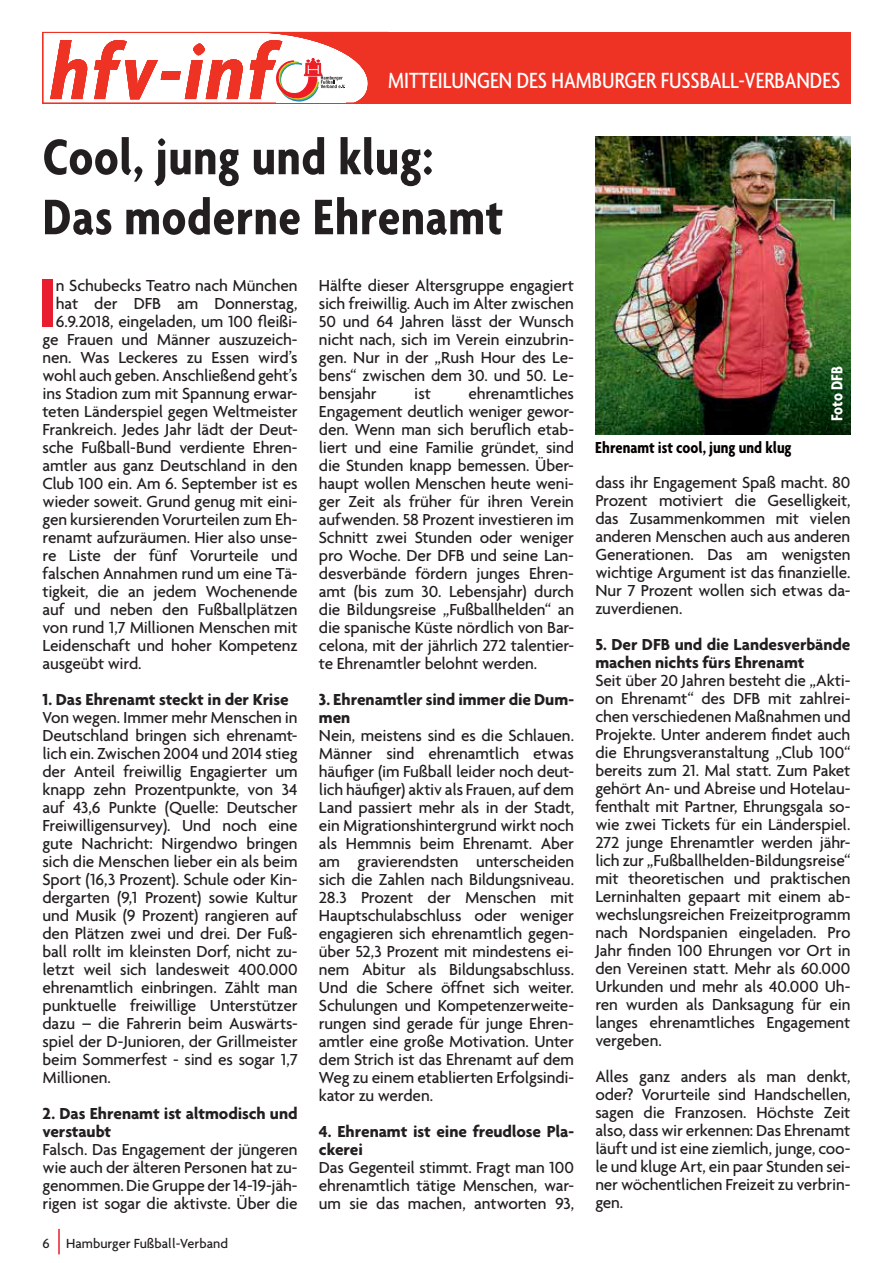
<style>
.page{position:relative;width:893px;height:1263px;background:#fff}
.page>*{position:absolute;margin:0;border:0;box-sizing:border-box;transform-origin:0 0}
.t1{font:italic 700 condensed 85.8px "Agenda";letter-spacing:.04em;color:#ee3224}
.t2{font:700 condensed 73.65px "Agenda";color:#e81d30}
.t3{font:700 condensed 54px/60px "Agenda";letter-spacing:.01em;color:#231f20}
.t4{font:500 condensed 23.85px "Agenda";color:#fff}
.t5{font:500 17.25px/18px "Agenda";letter-spacing:-.01em;color:#231f20;text-align:justify}
.t6{font:700 17.25px/18px "Agenda";letter-spacing:-.005em;color:#231f20}
.t7{font:700 condensed 17.25px "Agenda";letter-spacing:-.005em;color:#060001}
.t8{font:700 condensed 17.25px "Agenda";letter-spacing:-.005em;color:#fff}
.t9{font:500 14.25px "Agenda";color:#231f20}
</style>
<div class="page">
<hr style="left:58px;top:1229px;width:2px;height:25px;background:#e81d30">
<div style="left:42px;top:32px;width:346px;height:72px;border:1px solid #ee3224"></div>
<div style="left:388px;top:32px;width:462px;height:72px;background:#ee3224"></div>
<svg style="left:248px;top:32px;width:140px;height:72px"></svg>
<img style="left:595px;top:136px;width:255px;height:299px">
<h1 class="t1" style="left:51px;top:25px;width:224px">hfv-inf</h1>
<h3 class="t4" style="left:388px;top:72px;width:453px">MITTEILUNGEN DES HAMBURGER FUSSBALL-VERBANDES</h3>
<h3 class="t3" style="left:43px;top:134px;width:462px">Cool, jung und klug:<br>Das moderne Ehrenamt</h3>
<h2 class="t2" style="left:39px;top:282px;width:19px">I</h2>
<p class="t5" style="left:56px;top:277px;width:243px">n Schubecks Teatro nach München</p>
<p class="t5" style="left:56px;top:295px;width:243px">hat der DFB am Donnerstag,</p>
<p class="t5" style="left:56px;top:313px;width:243px">6.9.2018, eingeladen, um 100 fleißi-</p>
<p class="t5" style="left:43px;top:331px;width:257px">ge Frauen und Männer auszuzeich-</p>
<p class="t5" style="left:43px;top:349px;width:257px">nen. Was Leckeres zu Essen wird’s</p>
<p class="t5" style="left:43px;top:367px;width:257px">wohl auch geben. Anschließend geht’s</p>
<p class="t5" style="left:43px;top:385px;width:257px">ins Stadion zum mit Spannung erwar-</p>
<p class="t5" style="left:43px;top:403px;width:257px">teten Länderspiel gegen Weltmeister</p>
<p class="t5" style="left:43px;top:421px;width:257px">Frankreich. Jedes Jahr lädt der Deut-</p>
<p class="t5" style="left:43px;top:439px;width:257px">sche Fußball-Bund verdiente Ehren-</p>
<p class="t5" style="left:43px;top:457px;width:257px">amtler aus ganz Deutschland in den</p>
<p class="t5" style="left:43px;top:475px;width:257px">Club 100 ein. Am 6. September ist es</p>
<p class="t5" style="left:43px;top:493px;width:257px">wieder soweit. Grund genug mit eini-</p>
<p class="t5" style="left:43px;top:511px;width:257px">gen kursierenden Vorurteilen zum Eh-</p>
<p class="t5" style="left:43px;top:529px;width:257px">renamt aufzuräumen. Hier also unse-</p>
<p class="t5" style="left:43px;top:547px;width:257px">re Liste der fünf Vorurteile und</p>
<p class="t5" style="left:43px;top:565px;width:257px">falschen Annahmen rund um eine Tä-</p>
<p class="t5" style="left:43px;top:583px;width:257px">tigkeit, die an jedem Wochenende</p>
<p class="t5" style="left:43px;top:601px;width:257px">auf und neben den Fußballplätzen</p>
<p class="t5" style="left:43px;top:619px;width:257px">von rund 1,7 Millionen Menschen mit</p>
<p class="t5" style="left:43px;top:637px;width:257px">Leidenschaft und hoher Kompetenz</p>
<p class="t5" style="left:43px;top:655px;width:101px">ausgeübt wird.</p>
<p class="t6" style="left:43px;top:691px;width:248px">1. Das Ehrenamt steckt in der Krise</p>
<p class="t5" style="left:43px;top:709px;width:257px">Von wegen. Immer mehr Menschen in Deutschland bringen sich ehrenamt&shy;lich ein. Zwischen 2004 und 2014 stieg der Anteil freiwillig Engagierter um knapp zehn Prozentpunkte, von 34 auf 43,6 Punkte (Quelle: Deutscher Freiwilligensurvey). Und noch eine gute Nachricht: Nirgendwo bringen sich die Menschen lieber ein als beim Sport (16,3 Prozent). Schule oder Kin&shy;dergarten (9,1 Prozent) sowie Kultur und Musik (9 Prozent) rangieren auf den Plätzen zwei und drei. Der Fuß&shy;ball rollt im kleinsten Dorf, nicht zu&shy;letzt weil sich landesweit 400.000 ehrenamtlich einbringen. Zählt man punktuelle freiwillige Unterstützer dazu – die Fahrerin beim Auswärts&shy;spiel der D-Junioren, der Grillmeister beim Sommerfest - sind es sogar 1,7<br>Millionen.</p>
<p class="t6" style="left:43px;top:1105px;width:257px">2. Das Ehrenamt ist altmodisch und verstaubt</p>
<p class="t5" style="left:43px;top:1141px;width:257px">Falsch. Das Engagement der jüngeren wie auch der älteren Personen hat zu&shy;genommen. Die Gruppe der 14-19-jäh&shy;rigen ist sogar die aktivste. Über die</p>
<p class="t9" style="left:43px;top:1238px;width:187px">6 Hamburger Fußball-Verband</p>
<p class="t5" style="left:319px;top:277px;width:257px">Hälfte dieser Altersgruppe engagiert sich freiwillig. Auch im Alter zwischen 50 und 64 Jahren lässt der Wunsch nicht nach, sich im Verein einzubrin&shy;gen. Nur in der „Rush Hour des Le&shy;bens“ zwischen dem 30. und 50. Le&shy;bensjahr</p>
<p class="t5" style="left:319px;top:385px;width:257px;text-indent:149px">ehrenamtliches Engagement deutlich weniger gewor&shy;den. Wenn man sich beruflich etab&shy;liert und eine Familie gründet, sind die Stunden knapp bemessen. Über&shy;haupt wollen Menschen heute weni&shy;ger Zeit als früher für ihren Verein aufwenden. 58 Prozent investieren im Schnitt zwei Stunden oder weniger pro Woche. Der DFB und seine Lan&shy;desverbände fördern junges Ehren&shy;amt (bis zum 30. Lebensjahr) durch die Bildungsreise „Fußballhelden“ an die spanische Küste nördlich von Bar&shy;celona, mit der jährlich 272 talentier&shy;te Ehrenamtler belohnt werden.</p>
<p class="t6" style="left:319px;top:691px;width:257px">3. Ehrenamtler sind immer die Dum&shy;men</p>
<p class="t5" style="left:319px;top:727px;width:257px">Nein, meistens sind es die Schlauen.<br>Männer sind ehrenamtlich etwas häufiger (im Fußball leider noch deut&shy;lich häufiger) aktiv als Frauen, auf dem Land passiert mehr als in der Stadt, ein Migrationshintergrund wirkt noch als Hemmnis beim Ehrenamt. Aber am gravierendsten unterscheiden sich die Zahlen nach Bildungsniveau.<br>28.3 Prozent der Menschen mit Hauptschulabschluss oder weniger engagieren sich ehrenamtlich gegen&shy;über 52,3 Prozent mit mindestens ei&shy;nem Abitur als Bildungsabschluss.<br>Und die Schere öffnet sich weiter.<br>Schulungen und Kompetenzerweite&shy;rungen sind gerade für junge Ehren&shy;amtler eine große Motivation. Unter dem Strich ist das Ehrenamt auf dem Weg zu einem etablierten Erfolgsindi&shy;kator zu werden.</p>
<p class="t6" style="left:319px;top:1123px;width:257px">4. Ehrenamt ist eine freudlose Pla&shy;ckerei</p>
<p class="t5" style="left:319px;top:1159px;width:257px">Das Gegenteil stimmt. Fragt man 100 ehrenamtlich tätige Menschen, war&shy;um sie das machen, antworten 93,</p>
<p class="t5" style="left:414px;top:385px;width:18px">ist</p>
<p class="t7" style="left:595px;top:442px;width:198px">Ehrenamt ist cool, jung und klug</p>
<p class="t8" style="left:832px;top:421px;width:56px;rotate:-90deg">Foto DFB</p>
<p class="t5" style="left:595px;top:475px;width:257px">dass ihr Engagement Spaß macht. 80<br>Prozent motiviert die Geselligkeit, das Zusammenkommen mit vielen anderen Menschen auch aus anderen Generationen. Das am wenigsten wichtige Argument ist das finanzielle.<br>Nur 7 Prozent wollen sich etwas da&shy;zuverdienen.</p>
<p class="t6" style="left:595px;top:637px;width:257px">5. Der DFB und die Landesverbände machen nichts fürs Ehrenamt</p>
<p class="t5" style="left:595px;top:673px;width:257px">Seit über 20 Jahren besteht die „Akti&shy;on Ehrenamt“ des DFB mit zahlrei&shy;chen verschiedenen Maßnahmen und Projekte. Unter anderem findet auch die Ehrungsveranstaltung „Club 100“ bereits zum 21. Mal statt. Zum Paket gehört An- und Abreise und Hotelau&shy;fenthalt mit Partner, Ehrungsgala so&shy;wie zwei Tickets für ein Länderspiel.<br>272 junge Ehrenamtler werden jähr&shy;lich zur „Fußballhelden-Bildungsreise“ mit theoretischen und praktischen Lerninhalten gepaart mit einem ab&shy;wechslungsreichen Freizeitprogramm nach Nordspanien eingeladen. Pro Jahr finden 100 Ehrungen vor Ort in den Vereinen statt. Mehr als 60.000<br>Urkunden und mehr als 40.000 Uh&shy;ren wurden als Danksagung für ein langes ehrenamtliches Engagement vergeben.</p>
<p class="t5" style="left:595px;top:1069px;width:257px">Alles ganz anders als man denkt, oder? Vorurteile sind Handschellen, sagen die Franzosen. Höchste Zeit also, dass wir erkennen: Das Ehrenamt läuft und ist eine ziemlich, junge, coo&shy;le und kluge Art, ein paar Stunden sei&shy;ner wöchentlichen Freizeit zu verbrin&shy;gen.</p>
</div>
